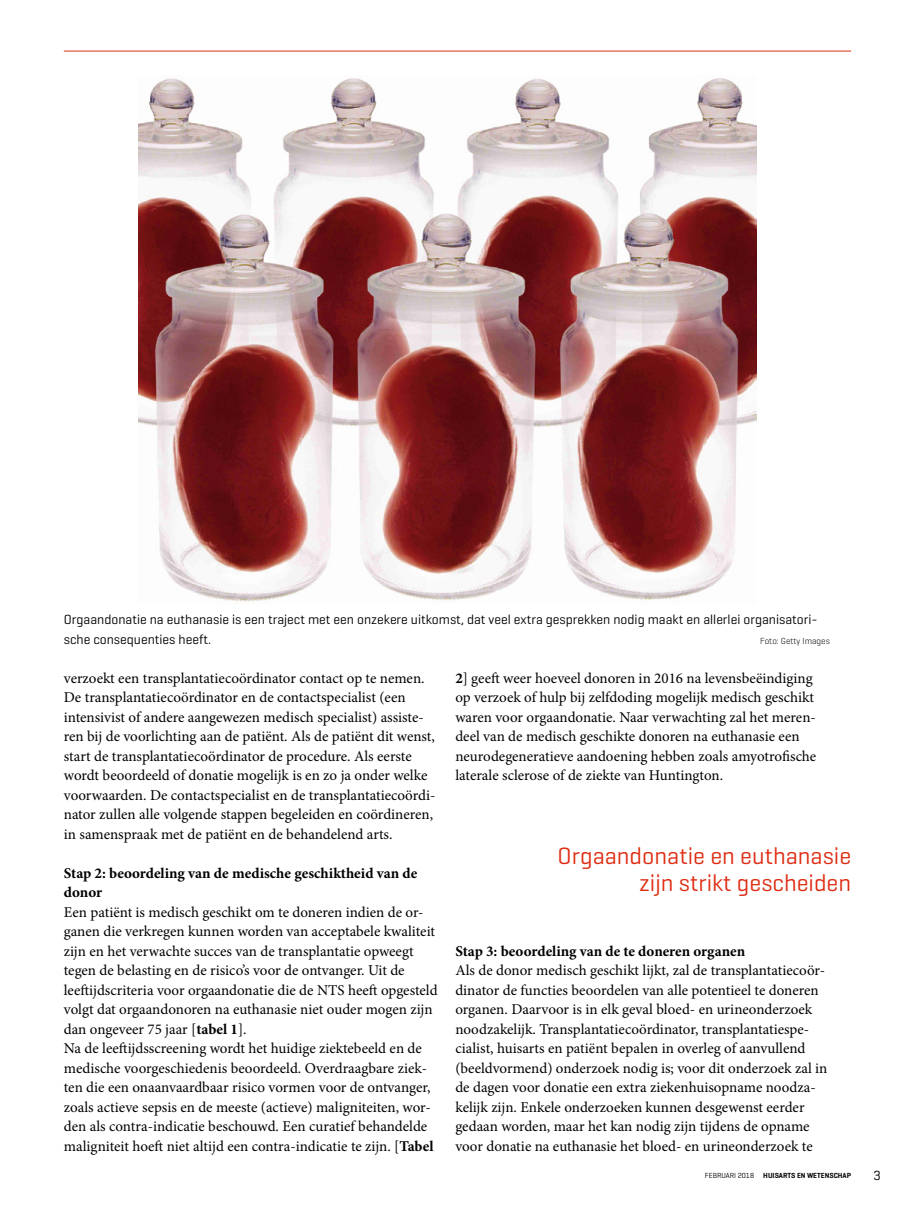
<style>
.page{position:relative;width:915px;height:1212px;background:#fff}
.page>*{position:absolute;margin:0;border:0;box-sizing:border-box;transform-origin:0 0}
.t1{font:24px/27px "Geogrotesque";color:#df2d14;text-align:right}
.t2{font:15px/19.5px "Minion Pro";color:#000}
.t3{font:700 15px/19.5px "Minion Pro";color:#000}
.t4{font:13.5px/19.5px "Geogrotesque";color:#000}
.t5{font:300 9px "Geogrotesque";color:#000}
.t6{font:600 7.5px "Geogrotesque";color:#000}
.s1{font-weight:700}
.s2{font-weight:400}
</style>
<div class="page">
<hr style="left:64px;top:51px;width:786px;height:1px;background:#df2d14">
<img style="left:138px;top:78px;width:618px;height:524px">
<p class="t4" style="left:64px;top:610px;width:755px">Orgaandonatie na euthanasie is een traject met een onzekere uitkomst, dat veel extra gesprekken nodig maakt en allerlei organisatori&shy;sche consequenties heeft.</p>
<p class="t5" style="left:760px;top:635px;width:71px">Foto: Getty Images</p>
<p class="t2" style="left:64px;top:668px;width:373px">verzoekt een transplantatiecoördinator contact op te nemen.<br>De transplantatiecoördinator en de contactspecialist (een intensivist of andere aangewezen medisch specialist) assiste&shy;ren bij de voorlichting aan de patiënt. Als de patiënt dit wenst, start de transplantatiecoördinator de procedure. Als eerste wordt beoordeeld of donatie mogelijk is en zo ja onder welke voorwaarden. De contactspecialist en de transplantatiecoördi&shy;nator zullen alle volgende stappen begeleiden en coördineren, in samenspraak met de patiënt en de behandelend arts.</p>
<p class="t3" style="left:64px;top:863px;width:355px">Stap 2: beoordeling van de medische geschiktheid van de donor</p>
<p class="t2" style="left:64px;top:902px;width:375px">Een patiënt is medisch geschikt om te doneren indien de or&shy;ganen die verkregen kunnen worden van acceptabele kwaliteit zijn en het verwachte succes van de transplantatie opweegt tegen de belasting en de risico’s voor de ontvanger. Uit de leeftijdscriteria voor orgaandonatie die de NTS heeft opgesteld volgt dat orgaandonoren na euthanasie niet ouder mogen zijn dan ongeveer 75 jaar [<span class="s1">tabel 1</span>].<br>Na de leeftijdsscreening wordt het huidige ziektebeeld en de medische voorgeschiedenis beoordeeld. Overdraagbare ziek&shy;ten die een onaanvaardbaar risico vormen voor de ontvanger, zoals actieve sepsis en de meeste (actieve) maligniteiten, wor&shy;den als contra-indicatie beschouwd. Een curatief behandelde maligniteit hoeft niet altijd een contra-indicatie te zijn. [<span class="s1">Tabel</span></p>
<p class="t2" style="left:455px;top:668px;width:362px"><span class="s1">2</span>] geeft weer hoeveel donoren in 2016 na levensbeëindiging op verzoek of hulp bij zelfdoding mogelijk medisch geschikt waren voor orgaandonatie. Naar verwachting zal het meren&shy;deel van de medisch geschikte donoren na euthanasie een neurodegeneratieve aandoening hebben zoals amyotrofische laterale sclerose of de ziekte van Huntington.</p>
<h1 class="t1" style="left:557px;top:841px;width:295px">Orgaandonatie en euthanasie zijn strikt gescheiden</h1>
<p class="t3" style="left:455px;top:941px;width:291px">Stap 3: beoordeling van de te doneren organen</p>
<p class="t2" style="left:455px;top:961px;width:373px">Als de donor medisch geschikt lijkt, zal de transplantatiecoör&shy;dinator de functies beoordelen van alle potentieel te doneren organen. Daarvoor is in elk geval bloed- en urineonderzoek noodzakelijk. Transplantatiecoördinator, transplantatiespe&shy;cialist, huisarts en patiënt bepalen in overleg of aanvullend (beeldvormend) onderzoek nodig is; voor dit onderzoek zal in de dagen voor donatie een extra ziekenhuisopname noodza&shy;kelijk zijn. Enkele onderzoeken kunnen desgewenst eerder gedaan worden, maar het kan nodig zijn tijdens de opname voor donatie na euthanasie het bloed- en urineonderzoek te</p>
<p class="t6" style="left:704px;top:1171px;width:148px"><span class="s2">FEBRUARI 2018</span> HUISARTS EN WETENSCHAP</p>
<p class="t4" style="left:873px;top:1165px;width:9px">3</p>
</div>
